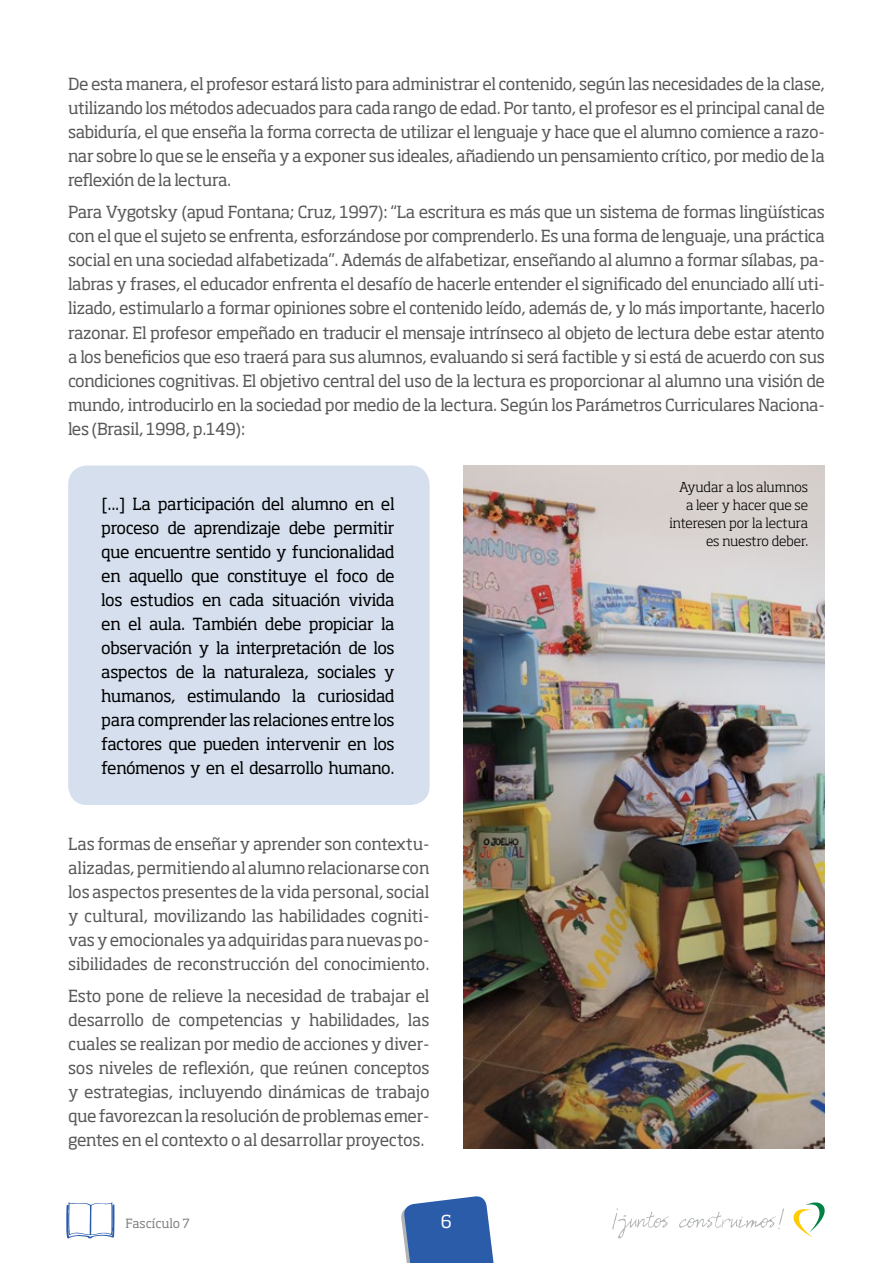
<style>
.page{position:relative;width:893px;height:1263px;background:#fff}
.page>*{position:absolute;margin:0;border:0;box-sizing:border-box;transform-origin:0 0}
.t1{font:17.7px "Soho Std";color:#fff}
.t2{font:16.5px/24px "Soho Std";letter-spacing:-.02em;color:#58595b;text-align:justify}
.t3{font:16.5px/24px "Soho Std";letter-spacing:-.02em;color:#000;text-align:justify}
.t4{font:300 13.5px/18px "Soho Std";letter-spacing:-.005em;color:#000;text-align:right}
.t5{font:12.6px "Soho Std";letter-spacing:-.01em;color:#808285}
</style>
<div class="page">
<svg style="left:401px;top:1196px;width:93px;height:67px;background:#4b75b6"></svg>
<svg style="left:793px;top:1202px;width:32px;height:35px"></svg>
<svg style="left:66px;top:1202px;width:48px;height:37px"></svg>
<svg style="left:612px;top:1208px;width:172px;height:30px"></svg>
<img style="left:463px;top:465px;width:362px;height:683px">
<div style="left:68px;top:465px;width:362px;height:340px;background:#d5dfee;border-radius:19px"></div>
<p class="t2" style="left:68px;top:72px;width:758px">De esta manera, el profesor estará listo para administrar el contenido, según las necesidades de la clase, utilizando los métodos adecuados para cada rango de edad. Por tanto, el profesor es el principal canal de sabiduría, el que enseña la forma correcta de utilizar el lenguaje y hace que el alumno comience a razo&shy;nar sobre lo que se le enseña y a exponer sus ideales, añadiendo un pensamiento crítico, por medio de la reflexión de la lectura.</p>
<p class="t2" style="left:68px;top:200px;width:758px">Para Vygotsky (apud Fontana; Cruz, 1997): “La escritura es más que un sistema de formas lingüísticas con el que el sujeto se enfrenta, esforzándose por comprenderlo. Es una forma de lenguaje, una práctica social en una sociedad alfabetizada”. Además de alfabetizar, enseñando al alumno a formar sílabas, pa&shy;labras y frases, el educador enfrenta el desafío de hacerle entender el significado del enunciado allí uti&shy;lizado, estimularlo a formar opiniones sobre el contenido leído, además de, y lo más importante, hacerlo razonar. El profesor empeñado en traducir el mensaje intrínseco al objeto de lectura debe estar atento a los beneficios que eso traerá para sus alumnos, evaluando si será factible y si está de acuerdo con sus condiciones cognitivas. El objetivo central del uso de la lectura es proporcionar al alumno una visión de mundo, introducirlo en la sociedad por medio de la lectura. Según los Parámetros Curriculares Naciona&shy;les (Brasil, 1998, p.149):</p>
<p class="t3" style="left:101px;top:491px;width:295px">[...] La participación del alumno en el proceso de aprendizaje debe permitir que encuentre sentido y funcionalidad en aquello que constituye el foco de los estudios en cada situación vivida en el aula. También debe propiciar la observación y la interpretación de los aspectos de la naturaleza, sociales y humanos, estimulando la curiosidad para comprender las relaciones entre los factores que pueden intervenir en los fenómenos y en el desarrollo humano.</p>
<p class="t2" style="left:68px;top:831px;width:363px">Las formas de enseñar y aprender son contextu&shy;alizadas, permitiendo al alumno relacionarse con los aspectos presentes de la vida personal, social y cultural, movilizando las habilidades cogniti&shy;vas y emocionales ya adquiridas para nuevas po&shy;sibilidades de reconstrucción del conocimiento.</p>
<p class="t2" style="left:68px;top:984px;width:363px">Esto pone de relieve la necesidad de trabajar el desarrollo de competencias y habilidades, las cuales se realizan por medio de acciones y diver&shy;sos niveles de reflexión, que reúnen conceptos y estrategias, incluyendo dinámicas de trabajo que favorezcan la resolución de problemas emer&shy;gentes en el contexto o al desarrollar proyectos.</p>
<p class="t5" style="left:125px;top:1215px;width:66px">Fascículo 7</p>
<p class="t1" style="left:441px;top:1210px;width:13px">6</p>
<p class="t4" style="left:669px;top:478px;width:140px">Ayudar a los alumnos a leer y hacer que se interesen por la lectura es nuestro deber.</p>
</div>
